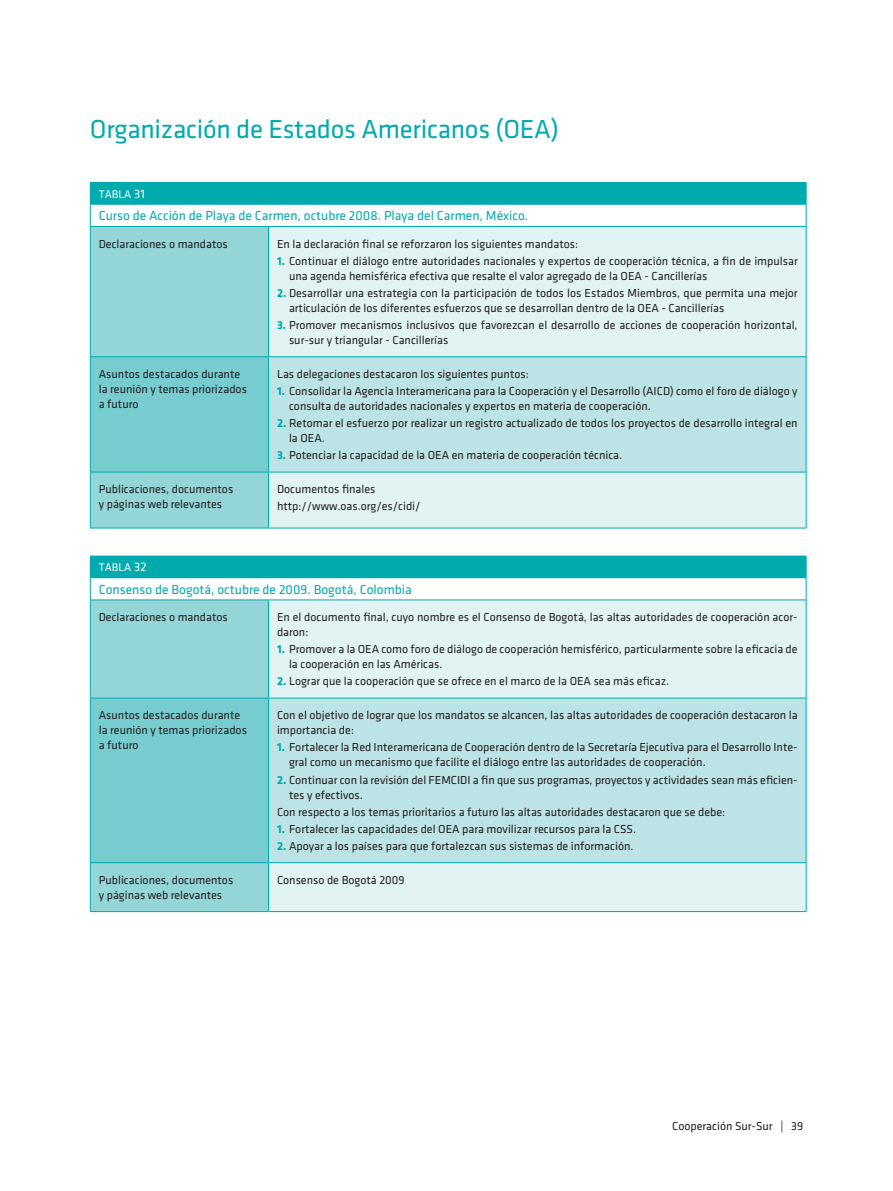
<style>
.page{position:relative;width:893px;height:1191px;background:#fff}
.page>*{position:absolute;margin:0;border:0;box-sizing:border-box;transform-origin:0 0}
.t1{font:27px "Klavika";letter-spacing:-.01em;color:#00aaad}
.t2{font:13.5px "Klavika";color:#00aaad}
.t3{font:12px/15px "Klavika";color:#231f20}
.t4{font:11.55px "Klavika Regular Plain SC900";color:#fff}
.s1{font-size:12.75px}
.s2{font-weight:700;color:#00aaad}
</style>
<div class="page">
<div style="left:90px;top:183px;width:716px;height:21px;background:#00aaad"></div>
<div style="left:91px;top:227px;width:177px;height:300px;background:#94d5d8"></div>
<div style="left:269px;top:227px;width:537px;height:300px;background:#e2f3f4"></div>
<div style="left:90px;top:357px;width:178px;height:115px;background:#77ccd0"></div>
<div style="left:268px;top:357px;width:538px;height:115px;background:#bce3e5"></div>
<hr style="left:90px;top:182px;width:178px;height:1px;background:#00aaad">
<hr style="left:268px;top:182px;width:538px;height:1px;background:#00aaad">
<hr style="left:90px;top:204px;width:178px;height:1px;background:#00aaad">
<svg style="left:90px;top:204px;width:1px;height:22px"></svg>
<hr style="left:268px;top:204px;width:538px;height:1px;background:#00aaad">
<svg style="left:806px;top:183px;width:1px;height:43px"></svg>
<hr style="left:90px;top:226px;width:178px;height:1px;background:#00aaad">
<hr style="left:90px;top:227px;width:1px;height:129px;background:#00aaad">
<hr style="left:268px;top:226px;width:538px;height:1px;background:#00aaad">
<hr style="left:268px;top:227px;width:1px;height:129px;background:#00aaad">
<hr style="left:806px;top:227px;width:1px;height:129px;background:#00aaad">
<hr style="left:90px;top:356px;width:178px;height:1px;background:#00aaad">
<hr style="left:90px;top:357px;width:1px;height:115px;background:#00aaad">
<hr style="left:268px;top:356px;width:538px;height:1px;background:#00aaad">
<hr style="left:268px;top:357px;width:1px;height:115px;background:#00aaad">
<hr style="left:806px;top:357px;width:1px;height:115px;background:#00aaad">
<hr style="left:90px;top:472px;width:178px;height:1px;background:#00aaad">
<hr style="left:90px;top:472px;width:1px;height:55px;background:#00aaad">
<hr style="left:268px;top:472px;width:538px;height:1px;background:#00aaad">
<hr style="left:268px;top:472px;width:1px;height:55px;background:#00aaad">
<hr style="left:806px;top:472px;width:1px;height:55px;background:#00aaad">
<hr style="left:90px;top:527px;width:178px;height:1px;background:#00aaad">
<hr style="left:268px;top:527px;width:538px;height:1px;background:#00aaad">
<div style="left:90px;top:556px;width:716px;height:22px;background:#00aaad"></div>
<div style="left:91px;top:600px;width:177px;height:311px;background:#94d5d8"></div>
<div style="left:269px;top:600px;width:537px;height:311px;background:#e2f3f4"></div>
<div style="left:90px;top:698px;width:178px;height:164px;background:#77ccd0"></div>
<div style="left:268px;top:698px;width:538px;height:164px;background:#bce3e5"></div>
<hr style="left:90px;top:555px;width:178px;height:1px;background:#00aaad">
<hr style="left:268px;top:555px;width:538px;height:1px;background:#00aaad">
<svg style="left:90px;top:578px;width:1px;height:21px"></svg>
<svg style="left:806px;top:556px;width:1px;height:43px"></svg>
<hr style="left:90px;top:599px;width:178px;height:1px;background:#00aaad">
<hr style="left:90px;top:600px;width:1px;height:97px;background:#00aaad">
<hr style="left:268px;top:599px;width:538px;height:1px;background:#00aaad">
<hr style="left:268px;top:600px;width:1px;height:97px;background:#00aaad">
<hr style="left:806px;top:600px;width:1px;height:97px;background:#00aaad">
<hr style="left:90px;top:697px;width:178px;height:1px;background:#00aaad">
<hr style="left:90px;top:698px;width:1px;height:164px;background:#00aaad">
<hr style="left:268px;top:697px;width:538px;height:1px;background:#00aaad">
<hr style="left:268px;top:698px;width:1px;height:164px;background:#00aaad">
<hr style="left:806px;top:698px;width:1px;height:164px;background:#00aaad">
<hr style="left:90px;top:862px;width:178px;height:1px;background:#00aaad">
<hr style="left:90px;top:863px;width:1px;height:48px;background:#00aaad">
<hr style="left:268px;top:862px;width:538px;height:1px;background:#00aaad">
<hr style="left:268px;top:863px;width:1px;height:48px;background:#00aaad">
<hr style="left:806px;top:863px;width:1px;height:48px;background:#00aaad">
<hr style="left:90px;top:911px;width:178px;height:1px;background:#00aaad">
<hr style="left:268px;top:911px;width:538px;height:1px;background:#00aaad">
<h1 class="t1" style="left:90px;top:115px;width:471px">Organización de Estados Americanos (OEA)</h1>
<p class="t4" style="left:99px;top:188px;width:47px">TABLA <span class="s1">31</span></p>
<p class="t2" style="left:99px;top:209px;width:431px">Curso de Acción de Playa de Carmen, octubre 2008. Playa del Carmen, México.</p>
<p class="t3" style="left:99px;top:236px;width:131px">Declaraciones o mandatos</p>
<p class="t3" style="left:277px;top:236px;width:303px">En la declaración final se reforzaron los siguientes mandatos:</p>
<p class="t3" style="left:289px;top:253px;width:510px;text-indent:-12px"><span class="s2">1.</span> Continuar el diálogo entre autoridades nacionales y expertos de cooperación técnica, a fin de impulsar una agenda hemisférica efectiva que resalte el valor agregado de la OEA - Cancillerías</p>
<p class="t3" style="left:289px;top:285px;width:510px;text-indent:-12px"><span class="s2">2.</span> Desarrollar una estrategia con la participación de todos los Estados Miembros, que permita una mejor articulación de los diferentes esfuerzos que se desarrollan dentro de la OEA - Cancillerías</p>
<p class="t3" style="left:289px;top:318px;width:510px;text-indent:-12px"><span class="s2">3.</span> Promover mecanismos inclusivos que favorezcan el desarrollo de acciones de cooperación horizontal, sur-sur y triangular - Cancillerías</p>
<p class="t3" style="left:99px;top:366px;width:150px">Asuntos destacados durante la reunión y temas priorizados a futuro</p>
<p class="t3" style="left:277px;top:366px;width:253px">Las delegaciones destacaron los siguientes puntos:</p>
<p class="t3" style="left:289px;top:384px;width:510px;text-indent:-12px"><span class="s2">1.</span> Consolidar la Agencia Interamericana para la Cooperación y el Desarrollo (AICD) como el foro de diálogo y consulta de autoridades nacionales y expertos en materia de cooperación.</p>
<p class="t3" style="left:289px;top:416px;width:510px;text-indent:-12px"><span class="s2">2.</span> Retomar el esfuerzo por realizar un registro actualizado de todos los proyectos de desarrollo integral en la OEA.</p>
<p class="t3" style="left:277px;top:448px;width:347px"><span class="s2">3.</span> Potenciar la capacidad de la OEA en materia de cooperación técnica.</p>
<p class="t3" style="left:99px;top:482px;width:136px">Publicaciones, documentos y páginas web relevantes</p>
<p class="t3" style="left:277px;top:481px;width:145px;line-height:17.1px">Documentos finales http://www.oas.org/es/cidi/</p>
<p class="t4" style="left:99px;top:561px;width:49px">TABLA <span class="s1">32</span></p>
<p class="t2" style="left:99px;top:582px;width:314px">Consenso de Bogotá, octubre de 2009. Bogotá, Colombia</p>
<p class="t3" style="left:99px;top:610px;width:131px">Declaraciones o mandatos</p>
<p class="t3" style="left:277px;top:610px;width:522px">En el documento final, cuyo nombre es el Consenso de Bogotá, las altas autoridades de cooperación acor&shy;daron:</p>
<p class="t3" style="left:289px;top:642px;width:510px;text-indent:-12px"><span class="s2">1.</span> Promover a la OEA como foro de diálogo de cooperación hemisférico, particularmente sobre la eficacia de la cooperación en las Américas.</p>
<p class="t3" style="left:277px;top:674px;width:394px"><span class="s2">2.</span> Lograr que la cooperación que se ofrece en el marco de la OEA sea más eficaz.</p>
<p class="t3" style="left:99px;top:708px;width:150px">Asuntos destacados durante la reunión y temas priorizados a futuro</p>
<p class="t3" style="left:277px;top:708px;width:522px">Con el objetivo de lograr que los mandatos se alcancen, las altas autoridades de cooperación destacaron la importancia de:</p>
<p class="t3" style="left:289px;top:740px;width:510px;text-indent:-12px"><span class="s2">1.</span> Fortalecer la Red Interamericana de Cooperación dentro de la Secretaría Ejecutiva para el Desarrollo Inte&shy;gral como un mecanismo que facilite el diálogo entre las autoridades de cooperación.</p>
<p class="t3" style="left:289px;top:772px;width:510px;text-indent:-12px"><span class="s2">2.</span> Continuar con la revisión del FEMCIDI a fin que sus programas, proyectos y actividades sean más eficien&shy;tes y efectivos.</p>
<p class="t3" style="left:277px;top:804px;width:450px">Con respecto a los temas prioritarios a futuro las altas autoridades destacaron que se debe:</p>
<p class="t3" style="left:277px;top:821px;width:361px"><span class="s2">1.</span> Fortalecer las capacidades del OEA para movilizar recursos para la CSS.</p>
<p class="t3" style="left:277px;top:838px;width:358px"><span class="s2">2.</span> Apoyar a los países para que fortalezcan sus sistemas de información.</p>
<p class="t3" style="left:99px;top:872px;width:136px">Publicaciones, documentos y páginas web relevantes</p>
<p class="t3" style="left:277px;top:872px;width:129px">Consenso de Bogotá 2009</p>
<p class="t3" style="left:672px;top:1118px;width:133px">Cooperación Sur-Sur | 39</p>
</div>
